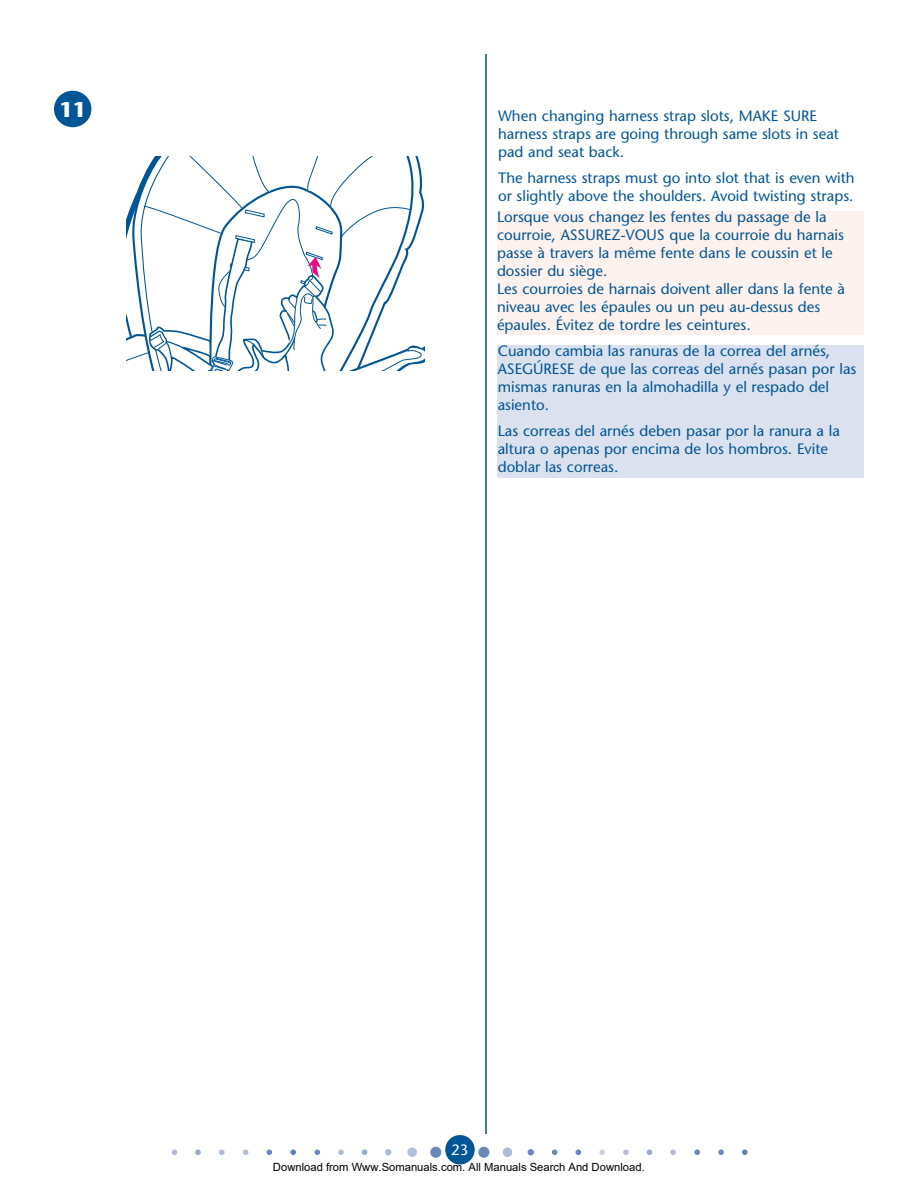
<style>
.page{position:relative;width:918px;height:1188px;background:#fff}
.page>*{position:absolute;margin:0;border:0;box-sizing:border-box;transform-origin:0 0}
.t1{font:700 21px "Stone Sans";color:#fff}
.t2{font:15px/18px "Stone Sans";color:#005596}
.t3{font:15px "Stone Sans";color:#fff}
.t4{font:11.25px "Arial";color:#000}
</style>
<div class="page">
<div style="left:54px;top:91px;width:37px;height:36px;background:#005596;border-radius:50%"></div>
<hr style="left:485px;top:54px;width:2px;height:1080px;background:#005596">
<div style="left:497px;top:211px;width:367px;height:124px;background:#fef2ef"></div>
<div style="left:498px;top:345px;width:366px;height:132px;background:#dbe1ee"></div>
<svg style="left:126px;top:156px;width:299px;height:215px"></svg>
<svg style="left:195px;top:1149px;width:6px;height:6px"></svg>
<svg style="left:219px;top:1149px;width:6px;height:6px"></svg>
<svg style="left:243px;top:1149px;width:5px;height:6px"></svg>
<svg style="left:267px;top:1149px;width:5px;height:6px"></svg>
<svg style="left:290px;top:1149px;width:6px;height:6px"></svg>
<svg style="left:315px;top:1149px;width:5px;height:6px"></svg>
<svg style="left:172px;top:1149px;width:5px;height:6px"></svg>
<div style="left:503px;top:1147px;width:9px;height:10px;background:#acbcda;border-radius:50%"></div>
<svg style="left:362px;top:1149px;width:5px;height:6px"></svg>
<svg style="left:385px;top:1149px;width:6px;height:6px"></svg>
<div style="left:407px;top:1147px;width:10px;height:10px;background:#b2c0dc;border-radius:50%"></div>
<div style="left:430px;top:1147px;width:11px;height:11px;background:#688bbc;border-radius:50%"></div>
<div style="left:478px;top:1147px;width:11px;height:11px;background:#688bbc;border-radius:50%"></div>
<svg style="left:338px;top:1149px;width:6px;height:6px"></svg>
<svg style="left:742px;top:1149px;width:6px;height:6px"></svg>
<svg style="left:718px;top:1149px;width:6px;height:6px"></svg>
<svg style="left:694px;top:1149px;width:6px;height:6px"></svg>
<svg style="left:670px;top:1149px;width:6px;height:6px"></svg>
<svg style="left:623px;top:1149px;width:6px;height:6px"></svg>
<svg style="left:599px;top:1149px;width:6px;height:6px"></svg>
<svg style="left:576px;top:1149px;width:5px;height:6px"></svg>
<svg style="left:552px;top:1149px;width:5px;height:6px"></svg>
<svg style="left:528px;top:1149px;width:6px;height:6px"></svg>
<svg style="left:647px;top:1149px;width:5px;height:6px"></svg>
<div style="left:445px;top:1135px;width:30px;height:29px;background:#005596;border-radius:50%"></div>
<h1 class="t1" style="left:59px;top:101px;width:28px">11</h1>
<p class="t2" style="left:498px;top:108px;width:342px">When changing harness strap slots, MAKE SURE harness straps are going through same slots in seat pad and seat back.</p>
<p class="t2" style="left:498px;top:170px;width:358px">The harness straps must go into slot that is even with or slightly above the shoulders. Avoid twisting straps.</p>
<p class="t2" style="left:497px;top:210px;width:350px">Lorsque vous changez les fentes du passage de la courroie, ASSUREZ-VOUS que la courroie du harnais passe à travers la même fente dans le coussin et le dossier du siège.<br>Les courroies de harnais doivent aller dans la fente à niveau avec les épaules ou un peu au-dessus des épaules. Évitez de tordre les ceintures.</p>
<p class="t2" style="left:498px;top:343px;width:360px">Cuando cambia las ranuras de la correa del arnés, ASEGÚRESE de que las correas del arnés pasan por las mismas ranuras en la almohadilla y el respado del asiento.</p>
<p class="t2" style="left:498px;top:423px;width:344px">Las correas del arnés deben pasar por la ranura a la altura o apenas por encima de los hombros. Evite doblar las correas.</p>
<p class="t3" style="left:451px;top:1144px;width:19px">23</p>
<p class="t4" style="left:273px;top:1160px;width:373px">Download from Www.Somanuals.com. All Manuals Search And Download.</p>
</div>
